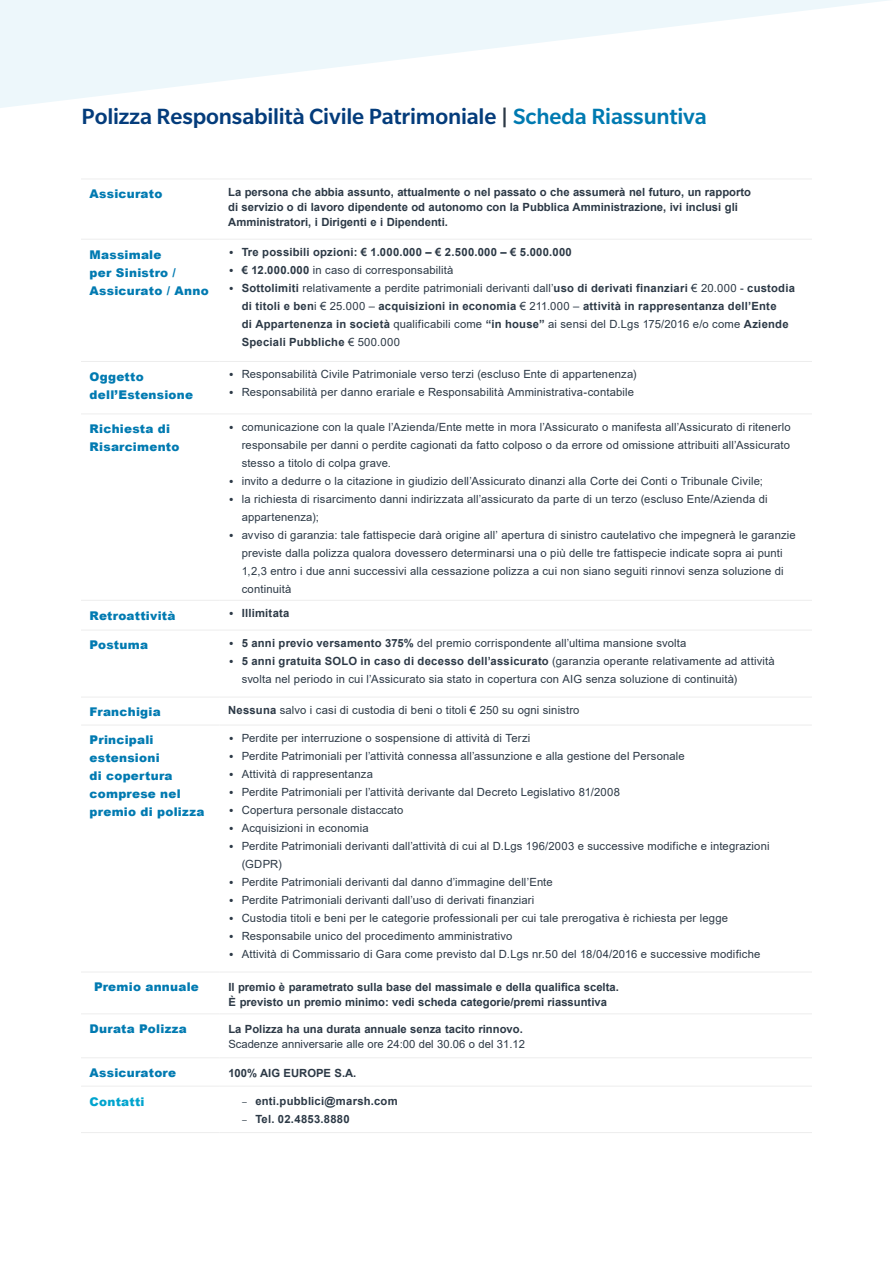
<style>
.page{position:relative;width:893px;height:1263px;background:#fff}
.page>*{position:absolute;margin:0;border:0;box-sizing:border-box;transform-origin:0 0}
.t1{font:500 24px "Slate Pro";letter-spacing:-.005em;color:#043c7b}
.t2{font:900 12px/18px "Arial";letter-spacing:.02em;color:#007ab1}
.t3{font:900 12px "Arial";letter-spacing:.02em;color:#00a4ce}
.t4{font:11.25px/18px "Arial";letter-spacing:.015em;color:#2c3946}
.t5{font:700 11.25px/15px "Arial";color:#2c3946}
.t6{font:700 11.25px/18px "Arial";letter-spacing:.02em;color:#2c3946}
.t7{font:700 11.25px "Arial";letter-spacing:.025em;color:#2c3946}
.s1{color:#2c3946}
.s2{color:#007ab1}
.s3{font-family:"Slate Pro"}
.s4{font-family:"Slate Pro";font-weight:700}
.s5{font-weight:700}
.s6{font-weight:400}
.s7{font-family:"Slate Pro";font-weight:400}
</style>
<div class="page">
<svg style="left:0;top:0;width:888px;height:108px;fill:#f1f8fb"></svg>
<hr style="left:81px;top:179px;width:139px;height:1px;background:#ededed">
<hr style="left:220px;top:179px;width:592px;height:1px;background:#ededed">
<hr style="left:81px;top:239px;width:139px;height:1px;background:#ededed">
<hr style="left:220px;top:239px;width:592px;height:1px;background:#ededed">
<hr style="left:81px;top:361px;width:139px;height:1px;background:#ededed">
<hr style="left:220px;top:361px;width:592px;height:1px;background:#ededed">
<hr style="left:81px;top:413px;width:139px;height:1px;background:#ededed">
<hr style="left:220px;top:413px;width:592px;height:1px;background:#ededed">
<hr style="left:81px;top:600px;width:139px;height:1px;background:#ededed">
<hr style="left:220px;top:600px;width:592px;height:1px;background:#ededed">
<hr style="left:81px;top:630px;width:139px;height:1px;background:#ededed">
<hr style="left:220px;top:630px;width:592px;height:1px;background:#ededed">
<hr style="left:81px;top:697px;width:139px;height:1px;background:#ededed">
<hr style="left:220px;top:697px;width:592px;height:1px;background:#ededed">
<hr style="left:81px;top:725px;width:139px;height:1px;background:#ededed">
<hr style="left:220px;top:725px;width:592px;height:1px;background:#ededed">
<hr style="left:81px;top:972px;width:139px;height:1px;background:#ededed">
<hr style="left:220px;top:972px;width:592px;height:1px;background:#ededed">
<hr style="left:81px;top:1013px;width:139px;height:1px;background:#ededed">
<hr style="left:220px;top:1013px;width:592px;height:1px;background:#ededed">
<hr style="left:81px;top:1057px;width:139px;height:1px;background:#ededed">
<hr style="left:220px;top:1057px;width:592px;height:1px;background:#ededed">
<hr style="left:81px;top:1086px;width:139px;height:1px;background:#ededed">
<hr style="left:220px;top:1086px;width:592px;height:1px;background:#ededed">
<hr style="left:81px;top:1132px;width:139px;height:1px;background:#ededed">
<hr style="left:220px;top:1132px;width:592px;height:1px;background:#ededed">
<h1 class="t1" style="left:82px;top:103px;width:627px">Polizza Responsabilità Civile Patrimoniale <span class="s1">|</span> <span class="s2">Scheda Riassuntiva</span></h1>
<p class="t2" style="left:90px;top:185px;width:74px">Assicurato</p>
<p class="t5" style="left:228px;top:184px;width:524px">La persona che abbia assunto, attualmente o nel passato o che assumerà nel futuro, un rapporto di servizio o di lavoro dipendente od autonomo con la Pubblica Amministrazione, ivi inclusi gli<br>Amministratori, i Dirigenti e i Dipendenti.</p>
<p class="t2" style="left:90px;top:245px;width:121px">Massimale<br>per Sinistro /<br>Assicurato / Anno</p>
<p class="t6" style="left:228px;top:243px;width:345px"><span class="s3">•</span> Tre possibili opzioni: € 1.000.000 – € 2.500.000 – € 5.000.000</p>
<p class="t4" style="left:228px;top:261px;width:227px"><span class="s4">•</span> <span class="s5">€ 12.000.000</span> in caso di corresponsabilità</p>
<p class="t6" style="left:242px;top:279px;width:555px;text-indent:-14px"><span class="s3">•</span> Sottolimiti <span class="s6">relativamente a perdite patrimoniali derivanti dall’</span>uso di derivati finanziari <span class="s6">€ 20.000 -</span> custodia di titoli e ben<span class="s6">i € 25.000 –</span> acquisizioni in economia <span class="s6">€ 211.000 –</span> attività in rappresentanza dell’Ente<br>di Appartenenza in società <span class="s6">qualificabili come</span> “in house” <span class="s6">ai sensi del D.Lgs 175/2016 e/o come</span> Aziende Speciali Pubbliche <span class="s6">€ 500.000</span></p>
<p class="t2" style="left:90px;top:367px;width:105px">Oggetto dell’Estensione</p>
<p class="t4" style="left:228px;top:365px;width:410px"><span class="s4">•</span> Responsabilità Civile Patrimoniale verso terzi (escluso Ente di appartenenza)</p>
<p class="t4" style="left:228px;top:383px;width:407px"><span class="s4">•</span> Responsabilità per danno erariale e Responsabilità Amministrativa-contabile</p>
<p class="t2" style="left:90px;top:420px;width:91px">Richiesta di<br>Risarcimento</p>
<p class="t4" style="left:242px;top:418px;width:551px;text-align:justify;text-indent:-14px"><span class="s4">•</span> comunicazione con la quale l’Azienda/Ente mette in mora l’Assicurato o manifesta all’Assicurato di ritenerlo responsabile per danni o perdite cagionati da fatto colposo o da errore od omissione attribuiti all’Assicurato stesso a titolo di colpa grave.</p>
<p class="t4" style="left:228px;top:472px;width:536px"><span class="s4">•</span> invito a dedurre o la citazione in giudizio dell’Assicurato dinanzi alla Corte dei Conti o Tribunale Civile;</p>
<p class="t4" style="left:242px;top:490px;width:527px;text-indent:-14px"><span class="s4">•</span> la richiesta di risarcimento danni indirizzata all’assicurato da parte di un terzo (escluso Ente/Azienda di appartenenza);</p>
<p class="t4" style="left:242px;top:526px;width:555px;text-indent:-14px"><span class="s4">•</span> avviso di garanzia: tale fattispecie darà origine all’ apertura di sinistro cautelativo che impegnerà le garanzie previste dalla polizza qualora dovessero determinarsi una o più delle tre fattispecie indicate sopra ai punti 1,2,3 entro i due anni successivi alla cessazione polizza a cui non siano seguiti rinnovi senza soluzione di continuità</p>
<p class="t2" style="left:90px;top:606px;width:87px">Retroattività</p>
<p class="t6" style="left:228px;top:604px;width:63px"><span class="s3">•</span> Illimitata</p>
<p class="t2" style="left:90px;top:636px;width:60px">Postuma</p>
<p class="t4" style="left:228px;top:634px;width:460px"><span class="s4">•</span> <span class="s5">5 anni previo versamento 375%</span> del premio corrispondente all’ultima mansione svolta</p>
<p class="t4" style="left:242px;top:652px;width:535px;text-indent:-14px"><span class="s4">•</span> <span class="s5">5 anni gratuita SOLO in caso di decesso dell’assicurato</span> (garanzia operante relativamente ad attività svolta nel periodo in cui l’Assicurato sia stato in copertura con AIG senza soluzione di continuità)</p>
<p class="t2" style="left:90px;top:703px;width:73px">Franchigia</p>
<p class="t4" style="left:228px;top:701px;width:353px"><span class="s5">Nessuna</span> salvo i casi di custodia di beni o titoli € 250 su ogni sinistro</p>
<p class="t2" style="left:90px;top:731px;width:116px">Principali estensioni<br>di copertura comprese nel premio di polizza</p>
<p class="t4" style="left:228px;top:729px;width:304px"><span class="s4">•</span> Perdite per interruzione o sospensione di attività di Terzi</p>
<p class="t4" style="left:228px;top:747px;width:458px"><span class="s4">•</span> Perdite Patrimoniali per l’attività connessa all’assunzione e alla gestione del Personale</p>
<p class="t4" style="left:228px;top:765px;width:146px"><span class="s4">•</span> Attività di rappresentanza</p>
<p class="t4" style="left:228px;top:783px;width:393px"><span class="s4">•</span> Perdite Patrimoniali per l’attività derivante dal Decreto Legislativo 81/2008</p>
<p class="t4" style="left:228px;top:801px;width:177px"><span class="s4">•</span> Copertura personale distaccato</p>
<p class="t4" style="left:228px;top:819px;width:142px"><span class="s4">•</span> Acquisizioni in economia</p>
<p class="t4" style="left:242px;top:837px;width:529px;text-indent:-14px"><span class="s4">•</span> Perdite Patrimoniali derivanti dall’attività di cui al D.Lgs 196/2003 e successive modifiche e integrazioni (GDPR)</p>
<p class="t4" style="left:228px;top:873px;width:326px"><span class="s4">•</span> Perdite Patrimoniali derivanti dal danno d’immagine dell’Ente</p>
<p class="t4" style="left:228px;top:891px;width:308px"><span class="s4">•</span> Perdite Patrimoniali derivanti dall’uso di derivati finanziari</p>
<p class="t4" style="left:228px;top:909px;width:501px"><span class="s4">•</span> Custodia titoli e beni per le categorie professionali per cui tale prerogativa è richiesta per legge</p>
<p class="t4" style="left:228px;top:927px;width:286px"><span class="s4">•</span> Responsabile unico del procedimento amministrativo</p>
<p class="t4" style="left:228px;top:945px;width:534px"><span class="s4">•</span> Attività di Commissario di Gara come previsto dal D.Lgs nr.50 del 18/04/2016 e successive modifiche</p>
<p class="t2" style="left:94px;top:978px;width:106px">Premio annuale</p>
<p class="t5" style="left:228px;top:980px;width:392px">Il premio è parametrato sulla base del massimale e della qualifica scelta.<br>È previsto un premio minimo: vedi scheda categorie/premi riassuntiva</p>
<p class="t2" style="left:90px;top:1019px;width:99px">Durata Polizza</p>
<p class="t5" style="left:228px;top:1021px;width:296px">La Polizza ha una durata annuale senza tacito rinnovo.</p>
<p class="t4" style="left:228px;top:1035px;width:298px">Scadenze anniversarie alle ore 24:00 del 30.06 o del 31.12</p>
<p class="t2" style="left:90px;top:1063px;width:88px">Assicuratore</p>
<p class="t5" style="left:228px;top:1065px;width:130px">100% AIG EUROPE S.A.</p>
<p class="t3" style="left:90px;top:1092px;width:57px">Contatti</p>
<p class="t6" style="left:242px;top:1092px;width:157px"><span class="s7">–</span> enti.pubblici@marsh.com</p>
<p class="t7" style="left:242px;top:1111px;width:109px"><span class="s7">–</span> Tel. 02.4853.8880</p>
</div>
